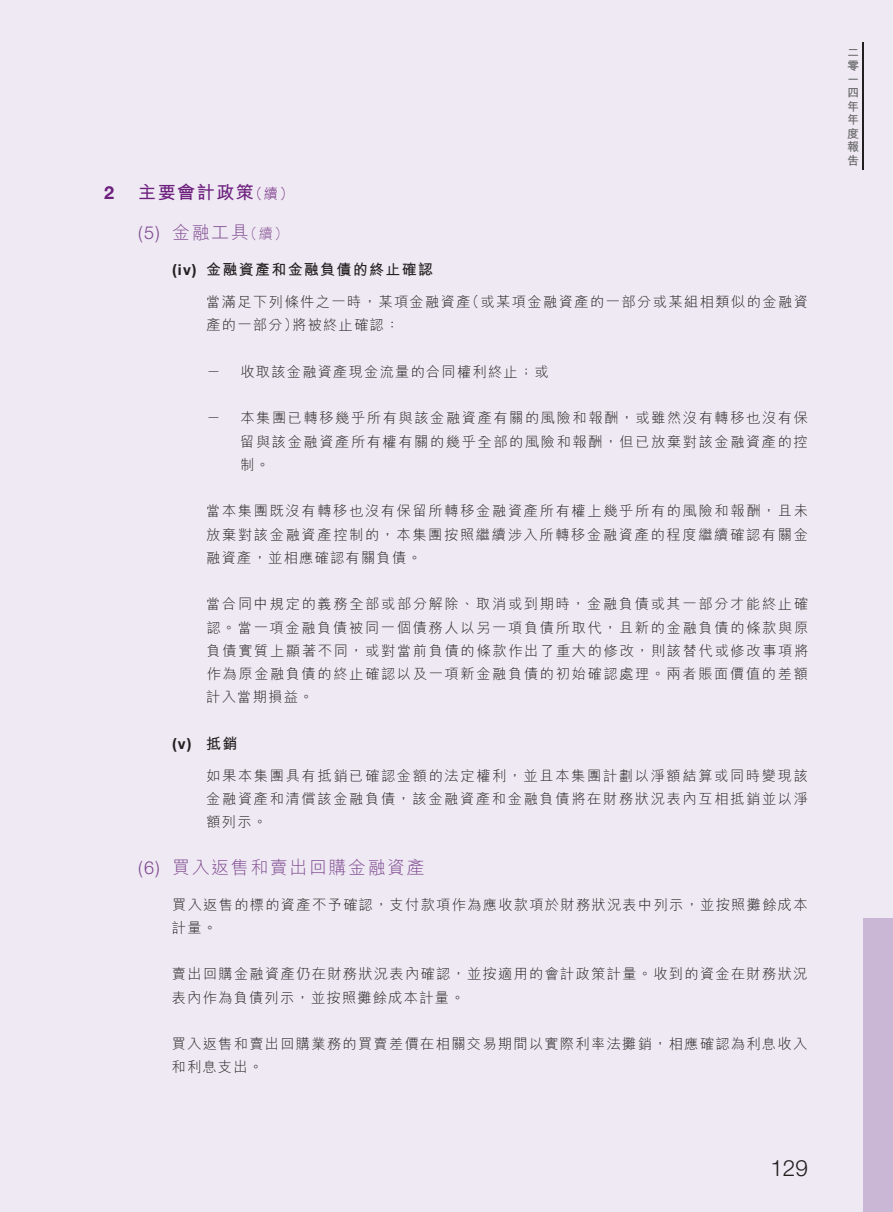
<style>
.page{position:relative;width:893px;height:1212px;background:#eee9f2}
.page>*{position:absolute;margin:0;border:0;box-sizing:border-box;transform-origin:0 0}
.t1{font:300 22.5px "Helvetica Neue LT Std";color:#231f20}
.t2{font:300 18px "M Hei HK";letter-spacing:.085em;color:#7e4890}
.t3{font:700 18px "M Hei HK";letter-spacing:.085em;color:#6c1f7d}
.t4{font:700 18px "Helvetica Neue LT Std";color:#6c1f7d}
.t5{font:700 15px "M Hei HK";letter-spacing:.085em;color:#231f20}
.t6{font:700 15px "Helvetica Neue LT Std";color:#231f20}
.t7{font:300 14.25px/23.2px "M Hei HK";letter-spacing:.1em;color:#231f20}
.t8{font:700 12px/13.5px "M Hei HK";color:#636366;text-align:justify}
.s1{font-weight:300;font-size:14.25px}
.s2{font-family:"Helvetica Neue LT Std"}
.s3{font-size:14.25px}
.s4{font-family:"M Hei HK"}
</style>
<div class="page">
<hr style="left:862px;top:43px;width:1px;height:127px;background:#231f20">
<div style="left:863px;top:918px;width:30px;height:294px;background:#cab7d5"></div>
<p class="t4" style="left:104px;top:181px;width:12px">2</p>
<p class="t3" style="left:138px;top:179px;width:157px">主要會計政策<span class="s1">（續）</span></p>
<p class="t2" style="left:138px;top:220px;width:152px"><span class="s2">(5)</span> 金融工具<span class="s3">（續）</span></p>
<p class="t5" style="left:172px;top:259px;width:262px"><span class="s2">(iv)</span> 金融資產和金融負債的終止確認</p>
<p class="t7" style="left:206px;top:290px;width:603px">當滿足下列條件之一時，某項金融資產（或某項金融資產的一部分或某組相類似的金融資產的一部分）將被終止確認：</p>
<p class="t7" style="left:206px;top:359px;width:16px">－</p>
<p class="t7" style="left:240px;top:359px;width:310px">收取該金融資產現金流量的合同權利終止；或</p>
<p class="t7" style="left:206px;top:406px;width:16px">－</p>
<p class="t7" style="left:240px;top:406px;width:569px;text-align:justify">本集團已轉移幾乎所有與該金融資產有關的風險和報酬，或雖然沒有轉移也沒有保留與該金融資產所有權有關的幾乎全部的風險和報酬，但已放棄對該金融資產的控制。</p>
<p class="t7" style="left:206px;top:499px;width:603px;text-align:justify">當本集團既沒有轉移也沒有保留所轉移金融資產所有權上幾乎所有的風險和報酬，且未放棄對該金融資產控制的，本集團按照繼續涉入所轉移金融資產的程度繼續確認有關金融資產，並相應確認有關負債。</p>
<p class="t7" style="left:206px;top:592px;width:604px;text-align:justify">當合同中規定的義務全部或部分解除、取消或到期時，金融負債或其一部分才能終止確認。當一項金融負債被同一個債務人以另一項負債所取代，且新的金融負債的條款與原負債實質上顯著不同，或對當前負債的條款作出了重大的修改，則該替代或修改事項將作為原金融負債的終止確認以及一項新金融負債的初始確認處理。兩者賬面價值的差額計入當期損益。</p>
<p class="t6" style="left:172px;top:734px;width:67px">(v) <span class="s4">抵銷</span></p>
<p class="t7" style="left:206px;top:763px;width:603px;text-align:justify">如果本集團具有抵銷已確認金額的法定權利，並且本集團計劃以淨額結算或同時變現該金融資產和清償該金融負債，該金融資產和金融負債將在財務狀況表內互相抵銷並以淨額列示。</p>
<p class="t2" style="left:138px;top:854px;width:288px"><span class="s2">(6)</span> 買入返售和賣出回購金融資產</p>
<p class="t7" style="left:172px;top:892px;width:637px">買入返售的標的資產不予確認，支付款項作為應收款項於財務狀況表中列示，並按照攤餘成本計量。</p>
<p class="t7" style="left:172px;top:962px;width:637px">賣出回購金融資產仍在財務狀況表內確認，並按適用的會計政策計量。收到的資金在財務狀況表內作為負債列示，並按照攤餘成本計量。</p>
<p class="t7" style="left:172px;top:1032px;width:637px">買入返售和賣出回購業務的買賣差價在相關交易期間以實際利率法攤銷，相應確認為利息收入和利息支出。</p>
<h1 class="t1" style="left:770px;top:1155px;width:39px">129</h1>
<p class="t8" style="left:847px;top:45px;width:13px">二零一四年年度報告</p>
</div>
